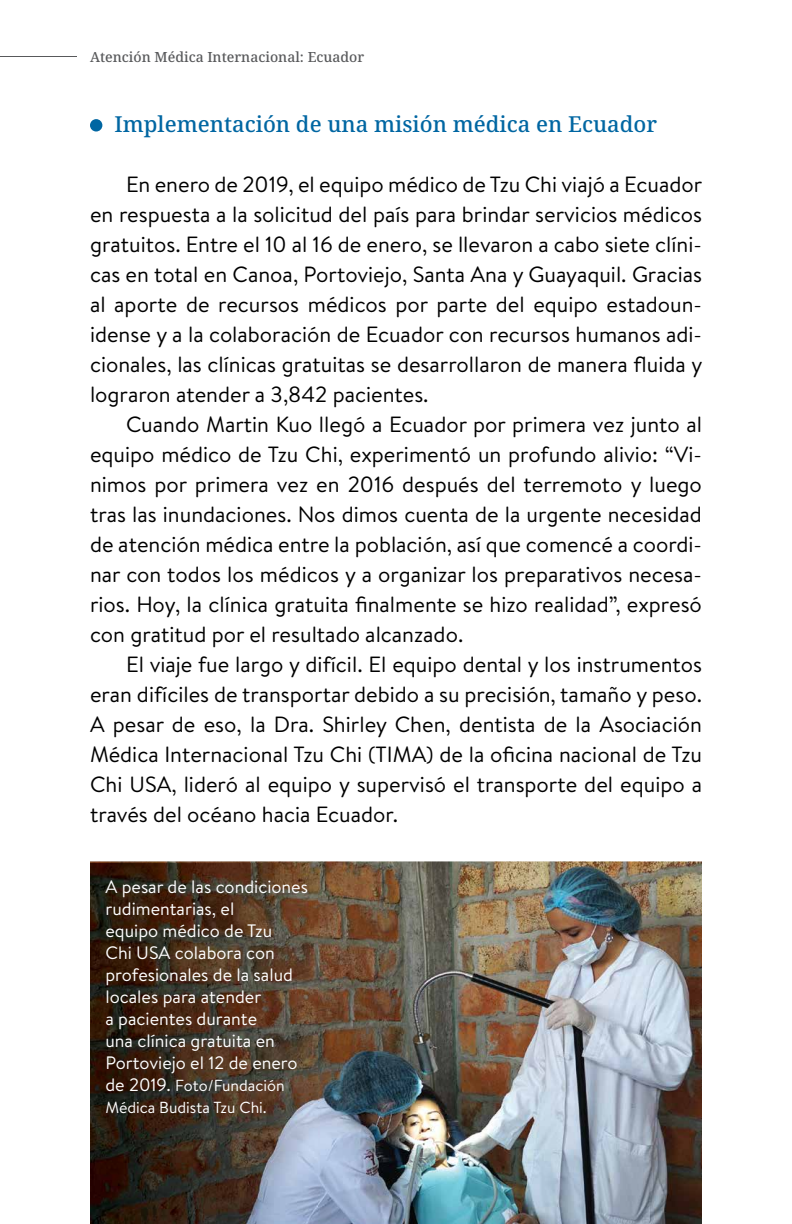
<style>
.page{position:relative;width:792px;height:1224px;background:#fff}
.page>*{position:absolute;margin:0;border:0;box-sizing:border-box;transform-origin:0 0}
.t1{font:22px/30px "Brandon Text";color:#000;text-align:justify}
.t2{font:22px "Noto Serif";color:#0066a2}
.t3{font:18px/22px "Brandon Text";color:#fff}
.t4{font:16px/22px "Brandon Text";color:#fff}
.t5{font:14px "Noto Serif";color:#58595b}
.s1{font-size:18px}
</style>
<div class="page">
<img style="left:90px;top:861px;width:612px;height:363px">
<img style="left:90px;top:863px;width:227px;height:361px">
<div style="left:90px;top:119px;width:12px;height:13px;background:#0066a2;border-radius:50%"></div>
<hr style="left:0;top:56px;width:77px;height:1px;background:#58595b">
<p class="t5" style="left:90px;top:47px;width:276px">Atención Médica Internacional: Ecuador</p>
<p class="t2" style="left:115px;top:108px;width:544px">Implementación de una misión médica en Ecuador</p>
<p class="t1" style="left:90px;top:168px;width:614px;text-indent:36px">En enero de 2019, el equipo médico de Tzu Chi viajó a Ecuador en respuesta a la solicitud del país para brindar servicios médicos gratuitos. Entre el 10 al 16 de enero, se llevaron a cabo siete clíni&shy;cas en total en Canoa, Portoviejo, Santa Ana y Guayaquil. Gracias al aporte de recursos médicos por parte del equipo estadoun&shy;idense y a la colaboración de Ecuador con recursos humanos adi&shy;cionales, las clínicas gratuitas se desarrollaron de manera fluida y lograron atender a 3,842 pacientes.</p>
<p class="t1" style="left:90px;top:408px;width:614px;text-indent:36px">Cuando Martin Kuo llegó a Ecuador por primera vez junto al equipo médico de Tzu Chi, experimentó un profundo alivio: “Vi&shy;nimos por primera vez en 2016 después del terremoto y luego tras las inundaciones. Nos dimos cuenta de la urgente necesidad de atención médica entre la población, así que comencé a coordi&shy;nar con todos los médicos y a organizar los preparativos necesa&shy;rios. Hoy, la clínica gratuita finalmente se hizo realidad”, expresó con gratitud por el resultado alcanzado.</p>
<p class="t1" style="left:90px;top:648px;width:614px;text-indent:36px">El viaje fue largo y difícil. El equipo dental y los instrumentos eran difíciles de transportar debido a su precisión, tamaño y peso.<br>A pesar de eso, la Dra. Shirley Chen, dentista de la Asociación Médica Internacional Tzu Chi (TIMA) de la oficina nacional de Tzu Chi USA, lideró al equipo y supervisó el transporte del equipo a través del océano hacia Ecuador.</p>
<p class="t3" style="left:105px;top:875px;width:204px">A pesar de las condiciones rudimentarias, el<br>equipo médico de Tzu<br>Chi USA colabora con profesionales de la salud locales para atender<br>a pacientes durante<br>una clínica gratuita en<br>Portoviejo el 12 de enero</p>
<p class="t4" style="left:105px;top:1074px;width:181px"><span class="s1">de 2019.</span> Foto/Fundación<br>Médica Budista Tzu Chi.</p>
</div>
